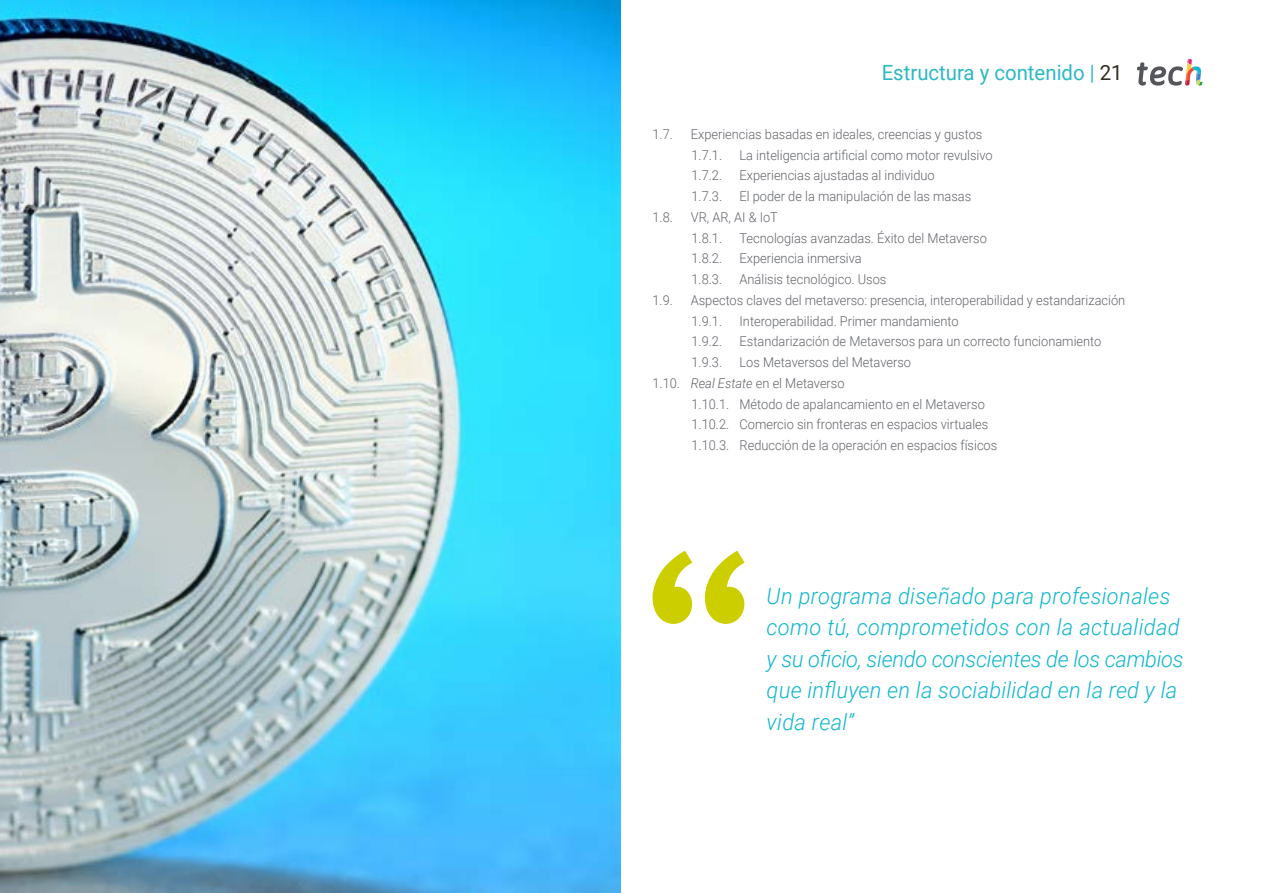
<style>
.page{position:relative;width:1263px;height:893px;background:#fff}
.page>*{position:absolute;margin:0;border:0;box-sizing:border-box;transform-origin:0 0}
.t1{font:italic 300 22.5px/31.5px "Roboto";letter-spacing:.01em;color:#0fb6cf}
.t2{font:21px "Roboto";color:#2db8c5}
.t3{font:300 13.5px/20.7px "Roboto";color:#61646a;scale:.95 1}
.s1{color:#312e20}
.s2{font-style:italic}
</style>
<div class="page">
<img style="left:0;top:0;width:621px;height:893px">
<svg style="left:1137px;top:59px;width:65px;height:27px"></svg>
<svg style="left:652px;top:551px;width:93px;height:73px"></svg>
<h2 class="t2" style="left:882px;top:57px;width:242px">Estructura y contenido | <span class="s1">21</span></h2>
<p class="t3" style="left:652px;top:123px;width:23px">1.7.</p>
<p class="t3" style="left:691px;top:123px;width:308px">Experiencias basadas en ideales, creencias y gustos<br>1.7.1.</p>
<p class="t3" style="left:739px;top:144px;width:268px">La inteligencia artificial como motor revulsivo</p>
<p class="t3" style="left:691px;top:165px;width:34px">1.7.2.</p>
<p class="t3" style="left:739px;top:165px;width:207px">Experiencias ajustadas al individuo</p>
<p class="t3" style="left:691px;top:185px;width:34px">1.7.3.</p>
<p class="t3" style="left:739px;top:185px;width:245px">El poder de la manipulación de las masas</p>
<p class="t3" style="left:652px;top:206px;width:23px">1.8.</p>
<p class="t3" style="left:691px;top:206px;width:93px">VR, AR, AI &amp; IoT<br>1.8.1.</p>
<p class="t3" style="left:739px;top:227px;width:262px">Tecnologías avanzadas. Éxito del Metaverso</p>
<p class="t3" style="left:691px;top:248px;width:34px">1.8.2.</p>
<p class="t3" style="left:739px;top:248px;width:130px">Experiencia inmersiva</p>
<p class="t3" style="left:691px;top:268px;width:34px">1.8.3.</p>
<p class="t3" style="left:739px;top:268px;width:156px">Análisis tecnológico. Usos</p>
<p class="t3" style="left:652px;top:289px;width:23px">1.9.</p>
<p class="t3" style="left:691px;top:289px;width:459px">Aspectos claves del metaverso: presencia, interoperabilidad y estandarización<br>1.9.1.</p>
<p class="t3" style="left:739px;top:310px;width:232px">Interoperabilidad. Primer mandamiento</p>
<p class="t3" style="left:691px;top:331px;width:34px">1.9.2.</p>
<p class="t3" style="left:739px;top:331px;width:382px">Estandarización de Metaversos para un correcto funcionamiento</p>
<p class="t3" style="left:691px;top:351px;width:34px">1.9.3.</p>
<p class="t3" style="left:652px;top:351px;width:274px;text-indent:87px">Los Metaversos del Metaverso<br>1.10. <span class="s2">Real Estate</span> en el Metaverso</p>
<p class="t3" style="left:691px;top:393px;width:323px">1.10.1. Método de apalancamiento en el Metaverso<br>1.10.2. Comercio sin fronteras en espacios virtuales<br>1.10.3. Reducción de la operación en espacios físicos</p>
<h1 class="t1" style="left:767px;top:579px;width:419px">Un programa diseñado para profesionales como tú, comprometidos con la actualidad y su oficio, siendo conscientes de los cambios que influyen en la sociabilidad en la red y la vida real”</h1>
</div>
